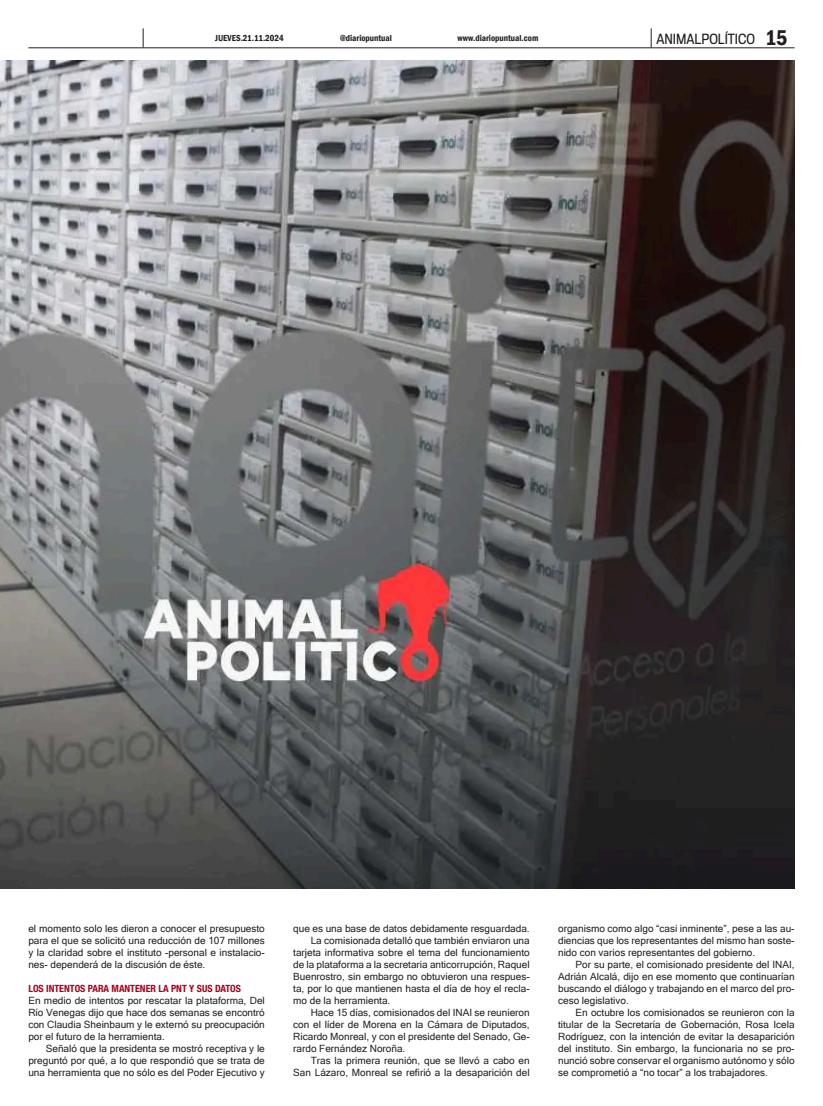
<style>
.page{position:relative;width:823px;height:1106px;background:#fff}
.page>*{position:absolute;margin:0;border:0;box-sizing:border-box;transform-origin:0 0}
.t1{font:600 condensed 22px "Franklin Gothic";color:#231f20}
.t2{font:13px "Titling Gothic FB Narrow";color:#231f20}
.t3{font:10px/12px "Microsoft Sans Serif";color:#231f20;text-align:justify}
.t4{font:700 condensed 10px "Helvetica Neue LT Std";color:#a9011a}
.t5{font:600 condensed 9px "Franklin Gothic";color:#231f20}
</style>
<div class="page">
<hr style="left:28px;top:47px;width:766px;height:1px;background:#231f20">
<svg style="left:650px;top:28px;width:1px;height:20px"></svg>
<svg style="left:143px;top:28px;width:1px;height:19px"></svg>
<img style="left:0;top:60px;width:794px;height:828px">
<p class="t5" style="left:215px;top:32px;width:70px">JUEVES.21.11.2024</p>
<p class="t5" style="left:340px;top:32px;width:53px">@diariopuntual</p>
<p class="t5" style="left:457px;top:32px;width:82px">www.diariopuntual.com</p>
<p class="t2" style="left:656px;top:32px;width:100px">ANIMALPOLÍTICO</p>
<p class="t1" style="left:764px;top:23px;width:24px">15</p>
<p class="t3" style="left:28px;top:922px;width:238px">el momento solo les dieron a conocer el presupuesto para el que se solicitó una reducción de 107 millones y la claridad sobre el instituto -personal e instalacio&shy;nes- dependerá de la discusión de éste.</p>
<p class="t4" style="left:28px;top:982px;width:214px">LOS INTENTOS PARA MANTENER LA PNT Y SUS DATOS</p>
<p class="t3" style="left:28px;top:994px;width:238px">En medio de intentos por rescatar la plataforma, Del Río Venegas dijo que hace dos semanas se encontró con Claudia Sheinbaum y le externó su preocupación por el futuro de la herramienta.</p>
<p class="t3" style="left:28px;top:1042px;width:238px;text-indent:17px">Señaló que la presidenta se mostró receptiva y le preguntó por qué, a lo que respondió que se trata de una herramienta que no sólo es del Poder Ejecutivo y</p>
<p class="t3" style="left:293px;top:922px;width:238px">que es una base de datos debidamente resguardada.</p>
<p class="t3" style="left:293px;top:934px;width:238px;text-indent:17px">La comisionada detalló que también enviaron una tarjeta informativa sobre el tema del funcionamiento de la plataforma a la secretaria anticorrupción, Raquel Buenrostro, sin embargo no obtuvieron una respues&shy;ta, por lo que mantienen hasta el día de hoy el recla&shy;mo de la herramienta.</p>
<p class="t3" style="left:293px;top:1006px;width:238px;text-indent:17px">Hace 15 días, comisionados del INAI se reunieron con el líder de Morena en la Cámara de Diputados, Ricardo Monreal, y con el presidente del Senado, Ge&shy;rardo Fernández Noroña.</p>
<p class="t3" style="left:293px;top:1054px;width:238px;text-align:right">Tras la primera reunión, que se llevó a cabo en<br>San Lázaro, Monreal se refirió a la desaparición del</p>
<p class="t3" style="left:557px;top:922px;width:238px">organismo como algo “casi inminente”, pese a las au&shy;diencias que los representantes del mismo han soste&shy;nido con varios representantes del gobierno.</p>
<p class="t3" style="left:557px;top:958px;width:238px;text-indent:17px">Por su parte, el comisionado presidente del INAI, Adrián Alcalá, dijo en ese momento que continuarían buscando el diálogo y trabajando en el marco del pro&shy;ceso legislativo.</p>
<p class="t3" style="left:557px;top:1006px;width:238px;text-indent:17px">En octubre los comisionados se reunieron con la titular de la Secretaría de Gobernación, Rosa Icela Rodríguez, con la intención de evitar la desaparición del instituto. Sin embargo, la funcionaria no se pro&shy;nunció sobre conservar el organismo autónomo y sólo se comprometió a “no tocar” a los trabajadores.</p>
</div>
